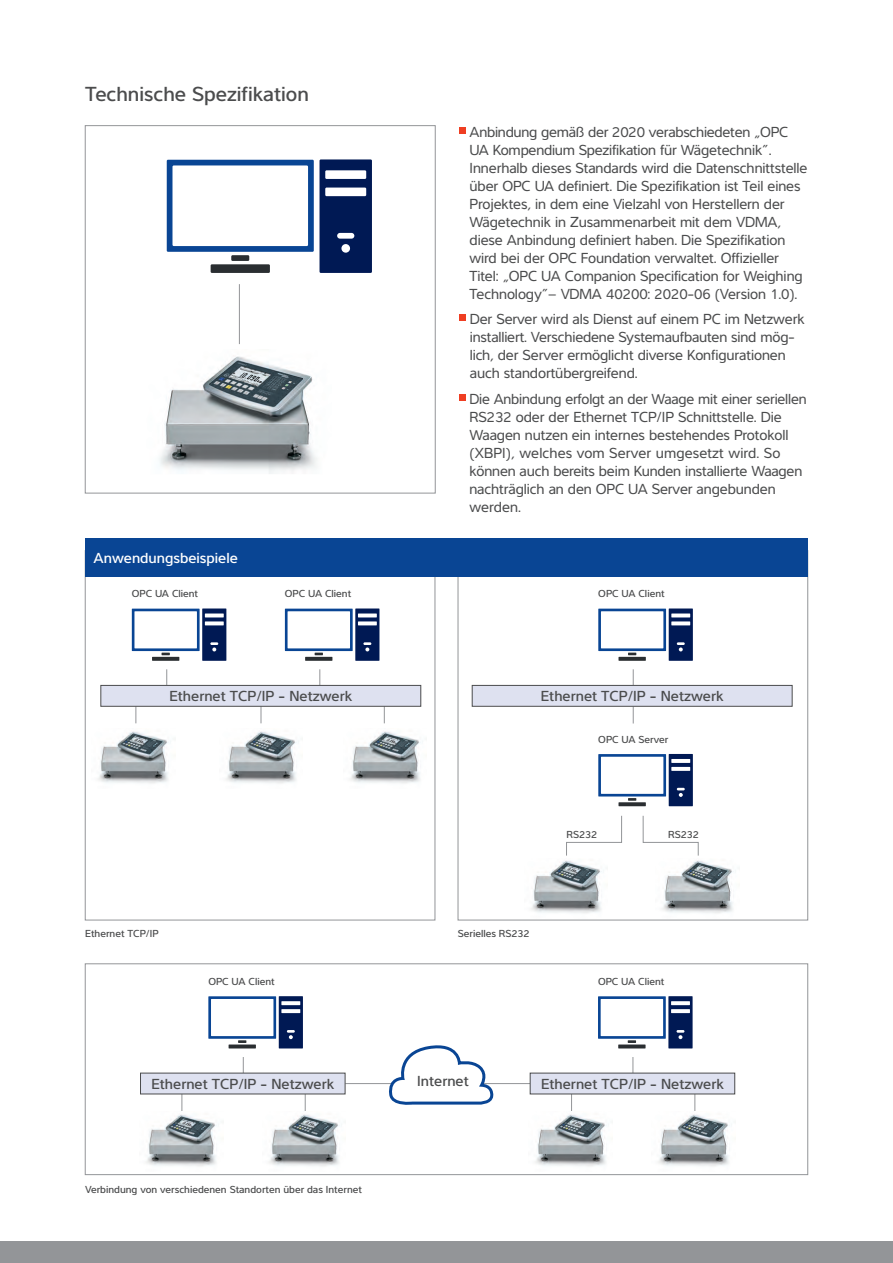
<style>
.page{position:relative;width:893px;height:1263px;background:#fff}
.page>*{position:absolute;margin:0;border:0;box-sizing:border-box;transform-origin:0 0}
.t1{font:500 21px "Interval Pro";color:#4b4c4d}
.t2{font:15px/18px "Interval Pro";letter-spacing:-.005em;color:#4b4c4d}
.t3{font:500 15px "Interval Pro";color:#4b4c4d}
.t4{font:500 15px "Interval Pro";color:#fff}
.t5{font:500 10.5px "Interval Pro";color:#4b4c4d}
</style>
<div class="page">
<div style="left:0;top:1242px;width:893px;height:21px;background:#939598"></div>
<div style="left:459px;top:127px;width:7px;height:6px;background:#ef3e22"></div>
<div style="left:459px;top:314px;width:7px;height:7px;background:#ef3e22"></div>
<div style="left:459px;top:394px;width:7px;height:6px;background:#ef3e22"></div>
<div style="left:85px;top:125px;width:350px;height:368px;border:1px solid #939598"></div>
<svg style="left:167px;top:160px;width:147px;height:92px"></svg>
<div style="left:211px;top:264px;width:59px;height:9px;background:#2a2e31"></div>
<div style="left:231px;top:255px;width:18px;height:6px;background:#2a2e31"></div>
<svg style="left:320px;top:159px;width:52px;height:114px;background:#253b6d"></svg>
<hr style="left:239px;top:284px;width:1px;height:60px;background:#939598">
<div style="left:85px;top:538px;width:723px;height:39px;background:#094594"></div>
<svg style="left:166px;top:669px;width:1px;height:16px"></svg>
<svg style="left:132px;top:608px;width:94px;height:53px"></svg>
<svg style="left:320px;top:669px;width:1px;height:16px"></svg>
<svg style="left:285px;top:608px;width:94px;height:53px"></svg>
<svg style="left:136px;top:706px;width:1px;height:17px"></svg>
<svg style="left:261px;top:706px;width:1px;height:17px"></svg>
<svg style="left:384px;top:706px;width:1px;height:17px"></svg>
<div style="left:101px;top:685px;width:320px;height:21px;background:#dee1f0"></div>
<div style="left:101px;top:685px;width:320px;height:21px;border:1px solid #4b4c4d"></div>
<svg style="left:633px;top:669px;width:1px;height:16px"></svg>
<svg style="left:598px;top:608px;width:95px;height:53px"></svg>
<svg style="left:633px;top:706px;width:1px;height:17px"></svg>
<svg style="left:598px;top:754px;width:95px;height:52px"></svg>
<svg style="left:566px;top:815px;width:56px;height:41px"></svg>
<div style="left:472px;top:685px;width:320px;height:21px;background:#dee1f0"></div>
<div style="left:472px;top:685px;width:320px;height:21px;border:1px solid #4b4c4d"></div>
<svg style="left:643px;top:815px;width:56px;height:41px"></svg>
<div style="left:85px;top:963px;width:723px;height:212px;border:1px solid #939598"></div>
<hr style="left:345px;top:1083px;width:198px;height:1px;background:#939598">
<svg style="left:243px;top:1057px;width:1px;height:16px"></svg>
<svg style="left:208px;top:996px;width:95px;height:52px"></svg>
<svg style="left:182px;top:1094px;width:1px;height:17px"></svg>
<svg style="left:305px;top:1094px;width:1px;height:17px"></svg>
<div style="left:141px;top:1073px;width:204px;height:21px;background:#dee1f0"></div>
<svg style="left:633px;top:1057px;width:1px;height:16px"></svg>
<svg style="left:598px;top:996px;width:95px;height:52px"></svg>
<svg style="left:571px;top:1094px;width:1px;height:17px"></svg>
<svg style="left:695px;top:1094px;width:1px;height:17px"></svg>
<div style="left:530px;top:1073px;width:205px;height:21px;background:#dee1f0"></div>
<svg style="left:389px;top:1045px;width:105px;height:60px"></svg>
<img style="left:159px;top:356px;width:158px;height:118px">
<img style="left:98px;top:731px;width:71px;height:53px">
<img style="left:226px;top:731px;width:71px;height:53px">
<img style="left:350px;top:731px;width:71px;height:53px">
<img style="left:531px;top:860px;width:71px;height:53px">
<img style="left:662px;top:860px;width:72px;height:53px">
<img style="left:535px;top:1114px;width:72px;height:53px">
<img style="left:658px;top:1114px;width:72px;height:53px">
<img style="left:146px;top:1114px;width:71px;height:53px">
<img style="left:269px;top:1114px;width:71px;height:53px">
<h1 class="t1" style="left:85px;top:77px;width:225px">Technische Spezifikation</h1>
<p class="t4" style="left:94px;top:546px;width:146px">Anwendungsbeispiele</p>
<p class="t5" style="left:132px;top:586px;width:68px">OPC UA Client</p>
<p class="t5" style="left:285px;top:586px;width:68px">OPC UA Client</p>
<p class="t3" style="left:169px;top:685px;width:184px">Ethernet TCP/IP - Netzwerk</p>
<p class="t2" style="left:470px;top:122px;width:339px">Anbindung gemäß der 2020 verabschiedeten „OPC UA Kompendium Spezifikation für Wägetechnik”.<br>Innerhalb dieses Standards wird die Datenschnittstelle über OPC UA definiert. Die Spezifikation ist Teil eines Projektes, in dem eine Vielzahl von Herstellern der Wägetechnik in Zusammenarbeit mit dem VDMA, diese Anbindung definiert haben. Die Spezifikation wird bei der OPC Foundation verwaltet. Offizieller Titel: „OPC UA Companion Specification for Weighing Technology”– VDMA 40200: 2020-06 (Version 1.0).</p>
<p class="t2" style="left:470px;top:309px;width:336px">Der Server wird als Dienst auf einem PC im Netzwerk installiert. Verschiedene Systemaufbauten sind mög&shy;lich, der Server ermöglicht diverse Konfigurationen auch standortübergreifend.</p>
<p class="t2" style="left:469px;top:389px;width:339px">Die Anbindung erfolgt an der Waage mit einer seriellen RS232 oder der Ethernet TCP/IP Schnittstelle. Die Waagen nutzen ein internes bestehendes Protokoll (XBPI), welches vom Server umgesetzt wird. So können auch bereits beim Kunden installierte Waagen nachträglich an den OPC UA Server angebunden werden.</p>
<p class="t5" style="left:598px;top:586px;width:68px">OPC UA Client</p>
<p class="t3" style="left:541px;top:685px;width:184px">Ethernet TCP/IP - Netzwerk</p>
<p class="t5" style="left:598px;top:731px;width:71px">OPC UA Server</p>
<p class="t5" style="left:566px;top:826px;width:32px">RS232</p>
<p class="t5" style="left:668px;top:826px;width:32px">RS232</p>
<p class="t5" style="left:85px;top:926px;width:75px">Ethernet TCP/IP</p>
<p class="t5" style="left:458px;top:926px;width:73px">Serielles RS232</p>
<p class="t5" style="left:208px;top:973px;width:68px">OPC UA Client</p>
<p class="t5" style="left:598px;top:973px;width:68px">OPC UA Client</p>
<p class="t3" style="left:151px;top:1072px;width:184px">Ethernet TCP/IP - Netzwerk</p>
<p class="t5" style="left:85px;top:1181px;width:278px">Verbindung von verschiedenen Standorten über das Internet</p>
<p class="t3" style="left:417px;top:1069px;width:53px">Internet</p>
<p class="t3" style="left:541px;top:1072px;width:184px">Ethernet TCP/IP - Netzwerk</p>
</div>
